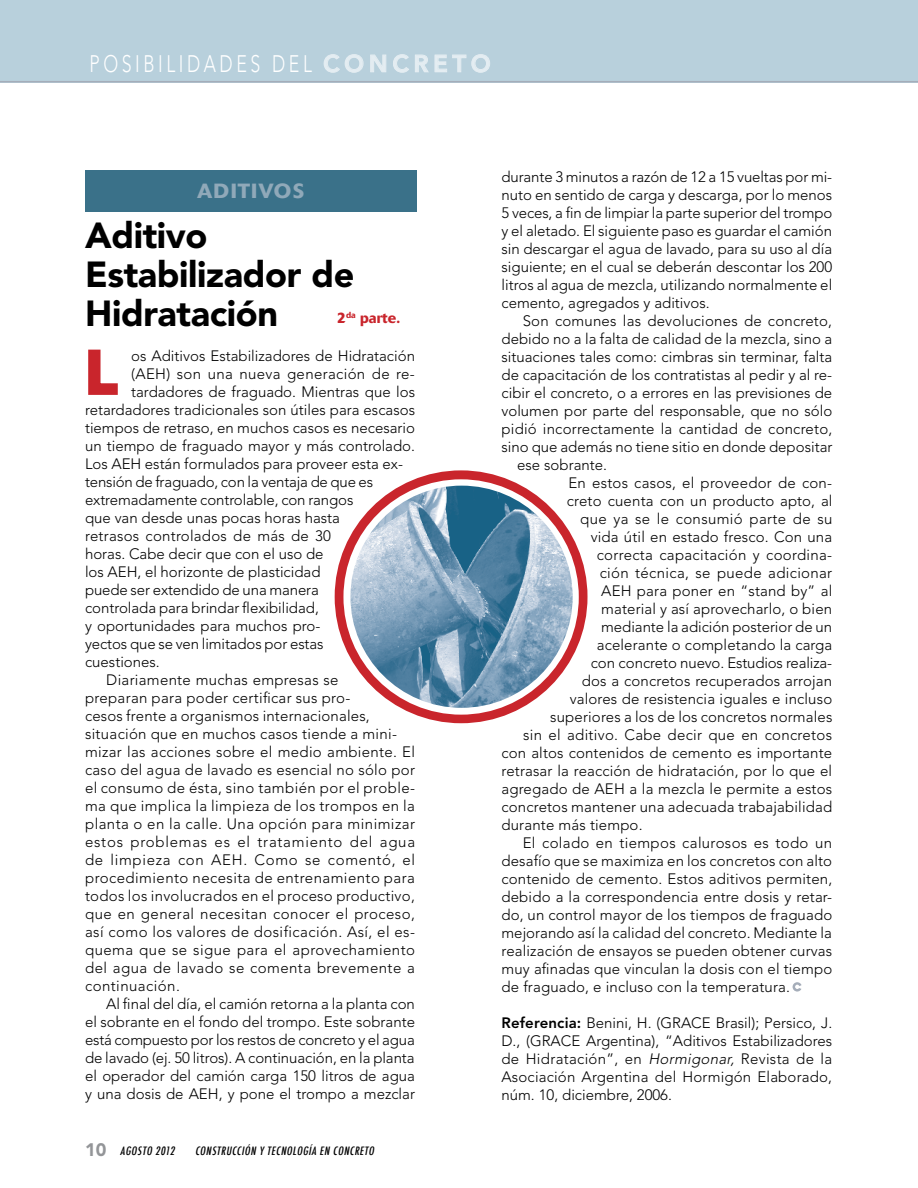
<style>
.page{position:relative;width:918px;height:1188px;background:#fff}
.page>*{position:absolute;margin:0;border:0;box-sizing:border-box;transform-origin:0 0}
.t1{font:900 59.7px "Avenir";color:#c9252c}
.t2{font:900 36px/39px "Avenir";letter-spacing:-.01em;color:#000}
.t3{font:300 23.7px "Avenir";letter-spacing:.2em;color:#fff;scale:.75 1}
.t4{font:800 23.7px "Avenir";letter-spacing:.2em;color:#e4edf2}
.t5{font:500 20.4px "Delta";letter-spacing:.05em;color:#90a9b9}
.t6{font:300 15px/18px "Avenir";letter-spacing:.01em;color:#000;text-align:justify}
.t7{font:300 15px "Avenir";letter-spacing:.03em;color:#000}
.t8{font:300 15px "Avenir";letter-spacing:-.01em;color:#000}
.t9{font:300 15px "Avenir";letter-spacing:.05em;color:#000}
.t10{font:500 15px "Delta";color:#c9252c}
.t11{font:italic 500 condensed 11.25px "Futura";color:#000}
.s1{font-family:"Avenir";font-weight:900;font-style:normal;font-stretch:normal;font-size:18px;color:#939598}
.s2{font-weight:800}
.s3{font-style:italic}
</style>
<div class="page">
<div style="left:0;top:0;width:918px;height:82px;background:#b8d0dc"></div>
<hr style="left:0;top:81px;width:918px;height:1px;background:#a5adb9">
<svg style="left:88px;top:349px;width:30px;height:46px"></svg>
<svg style="left:323px;top:54px;width:41px;height:19px"></svg>
<svg style="left:370px;top:54px;width:120px;height:19px"></svg>
<div style="left:85px;top:170px;width:331px;height:42px;background:#3a7189"></div>
<svg style="left:793px;top:982px;width:9px;height:10px"></svg>
<div style="left:336px;top:471px;width:251px;height:251px;background:#c9252c;border-radius:50%"></div>
<div style="left:343px;top:479px;width:236px;height:236px;background:#fff;border-radius:50%"></div>
<img style="left:350px;top:486px;width:223px;height:222px;border-radius:111px">
<h3 class="t3" style="left:90px;top:50px;width:298px">POSIBILIDADES DEL</h3>
<h3 class="t4" style="left:323px;top:50px;width:169px">CONCRETO</h3>
<h3 class="t5" style="left:197px;top:178px;width:109px">Aditivos</h3>
<h2 class="t2" style="left:85px;top:216px;width:271px">Aditivo<br>Estabilizador de<br>Hidratación</h2>
<p class="t10" style="left:337px;top:309px;width:65px">2<sup>da</sup> parte.</p>
<p class="t6" style="left:131px;top:347px;width:285px">os Aditivos Estabilizadores de Hidratación</p>
<p class="t6" style="left:131px;top:365px;width:285px">(AEH) son una nueva generación de re-</p>
<p class="t6" style="left:131px;top:383px;width:285px">tardadores de fraguado. Mientras que los</p>
<p class="t6" style="left:85px;top:401px;width:331px">retardadores tradicionales son útiles para escasos</p>
<p class="t6" style="left:85px;top:419px;width:331px">tiempos de retraso, en muchos casos es necesario</p>
<p class="t6" style="left:85px;top:437px;width:332px">un tiempo de fraguado mayor y más controlado.</p>
<p class="t6" style="left:85px;top:455px;width:319px">Los AEH están formulados para proveer esta ex-</p>
<p class="t8" style="left:85px;top:473px;width:290px">tensión de fraguado, con la ventaja de que es</p>
<p class="t6" style="left:85px;top:491px;width:270px">extremadamente controlable, con rangos</p>
<p class="t6" style="left:85px;top:509px;width:257px">que van desde unas pocas horas hasta</p>
<p class="t6" style="left:85px;top:527px;width:247px">retrasos controlados de más de 30</p>
<p class="t6" style="left:85px;top:545px;width:240px">horas. Cabe decir que con el uso de</p>
<p class="t6" style="left:85px;top:563px;width:237px">los AEH, el horizonte de plasticidad</p>
<p class="t8" style="left:85px;top:581px;width:235px">puede ser extendido de una manera</p>
<p class="t6" style="left:85px;top:599px;width:235px">controlada para brindar flexibilidad,</p>
<p class="t6" style="left:85px;top:617px;width:237px">y oportunidades para muchos pro-</p>
<p class="t6" style="left:85px;top:635px;width:240px">yectos que se ven limitados por estas</p>
<p class="t6" style="left:85px;top:653px;width:76px">cuestiones.</p>
<p class="t6" style="left:106px;top:671px;width:234px">Diariamente muchas empresas se</p>
<p class="t6" style="left:85px;top:689px;width:267px">preparan para poder certificar sus pro-</p>
<p class="t6" style="left:85px;top:707px;width:286px">cesos frente a organismos internacionales,</p>
<p class="t6" style="left:85px;top:725px;width:314px">situación que en muchos casos tiende a mini-</p>
<p class="t6" style="left:85px;top:743px;width:332px">mizar las acciones sobre el medio ambiente. El</p>
<p class="t6" style="left:85px;top:761px;width:332px">caso del agua de lavado es esencial no sólo por</p>
<p class="t7" style="left:85px;top:779px;width:332px">el consumo de ésta, sino también por el proble-</p>
<p class="t7" style="left:85px;top:797px;width:332px">ma que implica la limpieza de los trompos en la</p>
<p class="t7" style="left:85px;top:815px;width:332px">planta o en la calle. Una opción para minimizar</p>
<p class="t9" style="left:85px;top:833px;width:332px">estos problemas es el tratamiento del agua</p>
<p class="t9" style="left:85px;top:851px;width:332px">de limpieza con AEH. Como se comentó, el</p>
<p class="t7" style="left:85px;top:869px;width:331px">procedimiento necesita de entrenamiento para</p>
<p class="t6" style="left:85px;top:887px;width:331px">todos los involucrados en el proceso productivo,</p>
<p class="t7" style="left:85px;top:905px;width:331px">que en general necesitan conocer el proceso,</p>
<p class="t7" style="left:85px;top:923px;width:332px">así como los valores de dosificación. Así, el es-</p>
<p class="t7" style="left:85px;top:941px;width:331px">quema que se sigue para el aprovechamiento</p>
<p class="t7" style="left:85px;top:959px;width:331px">del agua de lavado se comenta brevemente a</p>
<p class="t7" style="left:85px;top:977px;width:96px">continuación.</p>
<p class="t6" style="left:106px;top:995px;width:310px">Al final del día, el camión retorna a la planta con</p>
<p class="t6" style="left:85px;top:1013px;width:331px">el sobrante en el fondo del trompo. Este sobrante</p>
<p class="t8" style="left:85px;top:1031px;width:331px">está compuesto por los restos de concreto y el agua</p>
<p class="t6" style="left:85px;top:1049px;width:331px">de lavado (ej. 50 litros). A continuación, en la planta</p>
<p class="t6" style="left:85px;top:1067px;width:332px">el operador del camión carga 150 litros de agua</p>
<p class="t6" style="left:85px;top:1085px;width:331px">y una dosis de AEH, y pone el trompo a mezclar</p>
<h1 class="t1" style="left:85px;top:337px;width:34px">L</h1>
<p class="t11" style="left:85px;top:1143px;width:93px"><span class="s1">1 0</span> AGOSTO 2012</p>
<p class="t11" style="left:195px;top:1143px;width:183px">CONSTRUCCIÓN Y TECNOLOGÍA EN CONCRETO</p>
<p class="t6" style="left:502px;top:167px;width:332px">durante 3 minutos a razón de 12 a 15 vueltas por mi&shy;nuto en sentido de carga y descarga, por lo menos 5 veces, a fin de limpiar la parte superior del trompo y el aletado. El siguiente paso es guardar el camión sin descargar el agua de lavado, para su uso al día siguiente; en el cual se deberán descontar los 200 litros al agua de mezcla, utilizando normalmente el cemento, agregados y aditivos.</p>
<p class="t6" style="left:523px;top:311px;width:311px">Son comunes las devoluciones de concreto,</p>
<p class="t6" style="left:502px;top:329px;width:332px">debido no a la falta de calidad de la mezcla, sino a</p>
<p class="t6" style="left:502px;top:347px;width:332px">situaciones tales como: cimbras sin terminar, falta</p>
<p class="t6" style="left:502px;top:365px;width:332px">de capacitación de los contratistas al pedir y al re-</p>
<p class="t6" style="left:502px;top:383px;width:332px">cibir el concreto, o a errores en las previsiones de</p>
<p class="t6" style="left:502px;top:401px;width:332px">volumen por parte del responsable, que no sólo</p>
<p class="t6" style="left:502px;top:419px;width:332px">pidió incorrectamente la cantidad de concreto,</p>
<p class="t6" style="left:502px;top:437px;width:332px">sino que además no tiene sitio en donde depositar</p>
<p class="t6" style="left:517px;top:455px;width:91px">ese sobrante.</p>
<p class="t6" style="left:568px;top:473px;width:265px">En estos casos, el proveedor de con-</p>
<p class="t6" style="left:567px;top:491px;width:267px">creto cuenta con un producto apto, al</p>
<p class="t6" style="left:580px;top:509px;width:254px">que ya se le consumió parte de su</p>
<p class="t6" style="left:591px;top:527px;width:243px">vida útil en estado fresco. Con una</p>
<p class="t6" style="left:597px;top:545px;width:237px">correcta capacitación y coordina-</p>
<p class="t6" style="left:600px;top:563px;width:234px">ción técnica, se puede adicionar</p>
<p class="t6" style="left:601px;top:581px;width:233px">AEH para poner en “stand by” al</p>
<p class="t6" style="left:601px;top:599px;width:232px">material y así aprovecharlo, o bien</p>
<p class="t6" style="left:601px;top:617px;width:232px">mediante la adición posterior de un</p>
<p class="t6" style="left:597px;top:635px;width:237px">acelerante o completando la carga</p>
<p class="t8" style="left:591px;top:654px;width:243px">con concreto nuevo. Estudios realiza-</p>
<p class="t6" style="left:582px;top:671px;width:252px">dos a concretos recuperados arrojan</p>
<p class="t6" style="left:570px;top:689px;width:264px">valores de resistencia iguales e incluso</p>
<p class="t6" style="left:550px;top:707px;width:284px">superiores a los de los concretos normales</p>
<p class="t6" style="left:523px;top:725px;width:310px">sin el aditivo. Cabe decir que en concretos</p>
<p class="t6" style="left:502px;top:743px;width:332px">con altos contenidos de cemento es importante</p>
<p class="t6" style="left:502px;top:761px;width:332px">retrasar la reacción de hidratación, por lo que el</p>
<p class="t6" style="left:502px;top:779px;width:332px">agregado de AEH a la mezcla le permite a estos</p>
<p class="t6" style="left:502px;top:797px;width:332px">concretos mantener una adecuada trabajabilidad</p>
<p class="t6" style="left:502px;top:815px;width:143px">durante más tiempo.</p>
<p class="t6" style="left:523px;top:833px;width:311px">El colado en tiempos calurosos es todo un</p>
<p class="t6" style="left:502px;top:851px;width:332px">desafío que se maximiza en los concretos con alto</p>
<p class="t6" style="left:502px;top:869px;width:332px">contenido de cemento. Estos aditivos permiten,</p>
<p class="t6" style="left:502px;top:887px;width:332px">debido a la correspondencia entre dosis y retar-</p>
<p class="t6" style="left:502px;top:905px;width:332px">do, un control mayor de los tiempos de fraguado</p>
<p class="t6" style="left:502px;top:923px;width:332px">mejorando así la calidad del concreto. Mediante la</p>
<p class="t6" style="left:502px;top:941px;width:332px">realización de ensayos se pueden obtener curvas</p>
<p class="t6" style="left:502px;top:959px;width:332px">muy afinadas que vinculan la dosis con el tiempo</p>
<p class="t6" style="left:502px;top:977px;width:290px">de fraguado, e incluso con la temperatura.</p>
<p class="t6" style="left:502px;top:1013px;width:332px"><span class="s2">Referencia:</span> Benini, H. (GRACE Brasil); Persico, J.<br>D., (GRACE Argentina), “Aditivos Estabilizadores de Hidratación”, en <span class="s3">Hormigonar,</span> Revista de la Asociación Argentina del Hormigón Elaborado, núm. 10, diciembre, 2006.</p>
</div>
